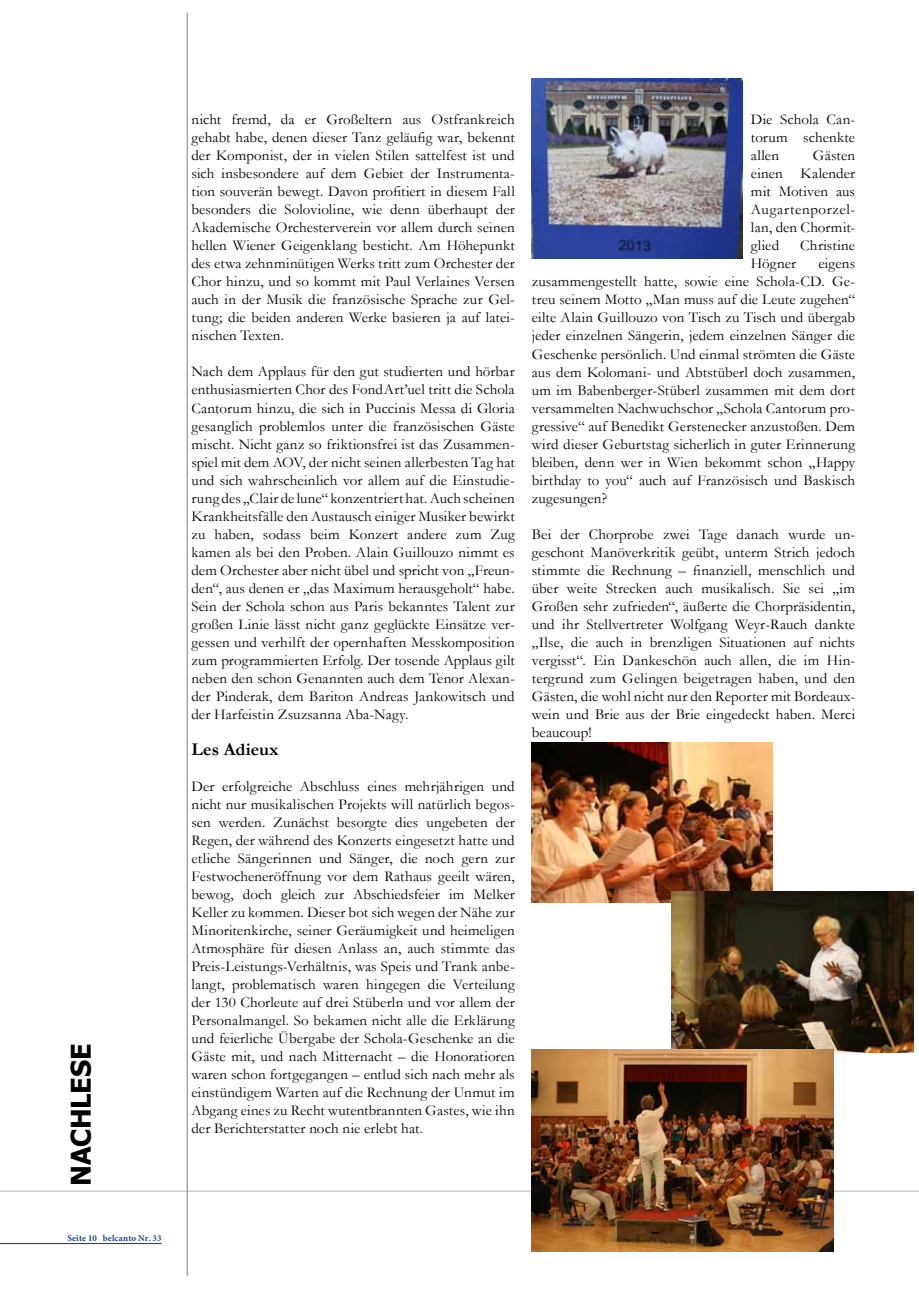
<style>
.page{position:relative;width:919px;height:1289px;background:#fff}
.page>*{position:absolute;margin:0;border:0;box-sizing:border-box;transform-origin:0 0}
.t1{font:700 27px "Tahoma";letter-spacing:-.005em;color:#000}
.t2{font:700 18px "Garamond";letter-spacing:.005em;color:#000}
.t3{font:15px/18px "Garamond";letter-spacing:.01em;color:#000;text-align:justify}
.t4{font:700 9px "Minion Pro";letter-spacing:.01em;color:#1d498c}
</style>
<div class="page">
<hr style="left:0;top:1242px;width:162px;height:1px;background:#1d498c">
<hr style="left:0;top:1190px;width:918px;height:1px;background:#bbbdc0">
<hr style="left:187px;top:13px;width:1px;height:1263px;background:#8a8c8e">
<img style="left:531px;top:742px;width:241px;height:160px">
<img style="left:531px;top:79px;width:211px;height:179px">
<img style="left:671px;top:891px;width:242px;height:161px">
<img style="left:531px;top:1049px;width:302px;height:201px">
<h1 class="t1" style="left:62px;top:1185px;width:144px;rotate:-90deg">NACHLESE</h1>
<p class="t4" style="left:67px;top:1231px;width:96px">Seite 10 belcanto Nr. 33</p>
<p class="t3" style="left:191px;top:110px;width:325px">nicht fremd, da er Großeltern aus Ostfrankreich gehabt habe, denen dieser Tanz geläufig war, bekennt der Komponist, der in vielen Stilen sattelfest ist und sich insbesondere auf dem Gebiet der Instrumenta&shy;tion souverän bewegt. Davon profitiert in diesem Fall besonders die Solovioline, wie denn überhaupt der Akademische Orchesterverein vor allem durch seinen hellen Wiener Geigenklang besticht. Am Höhepunkt des etwa zehnminütigen Werks tritt zum Orchester der Chor hinzu, und so kommt mit Paul Verlaines Versen auch in der Musik die französische Sprache zur Gel&shy;tung; die beiden anderen Werke basieren ja auf latei&shy;nischen Texten.</p>
<p class="t3" style="left:191px;top:362px;width:325px">Nach dem Applaus für den gut studierten und hörbar enthusiasmierten Chor des FondArt’uel tritt die Schola Cantorum hinzu, die sich in Puccinis Messa di Gloria gesanglich problemlos unter die französischen Gäste mischt. Nicht ganz so friktionsfrei ist das Zusammen&shy;spiel mit dem AOV, der nicht seinen allerbesten Tag hat und sich wahrscheinlich vor allem auf die Einstudie&shy;rung des „Clair de lune“ konzentriert hat. Auch scheinen Krankheitsfälle den Austausch einiger Musiker bewirkt zu haben, sodass beim Konzert andere zum Zug kamen als bei den Proben. Alain Guillouzo nimmt es dem Orchester aber nicht übel und spricht von „Freun&shy;den“, aus denen er „das Maximum herausgeholt“ habe.<br>Sein der Schola schon aus Paris bekanntes Talent zur großen Linie lässt nicht ganz geglückte Einsätze ver&shy;gessen und verhilft der opernhaften Messkomposition zum programmierten Erfolg. Der tosende Applaus gilt neben den schon Genannten auch dem Tenor Alexan&shy;der Pinderak, dem Bariton Andreas Jankowitsch und der Harfeistin Zsuzsanna Aba-Nagy.</p>
<p class="t2" style="left:191px;top:736px;width:88px">Les Adieux</p>
<p class="t3" style="left:191px;top:776px;width:325px">Der erfolgreiche Abschluss eines mehrjährigen und nicht nur musikalischen Projekts will natürlich begos&shy;sen werden. Zunächst besorgte dies ungebeten der Regen, der während des Konzerts eingesetzt hatte und etliche Sängerinnen und Sänger, die noch gern zur Festwocheneröffnung vor dem Rathaus geeilt wären, bewog, doch gleich zur Abschiedsfeier im Melker Keller zu kommen. Dieser bot sich wegen der Nähe zur Minoritenkirche, seiner Geräumigkeit und heimeligen Atmosphäre für diesen Anlass an, auch stimmte das Preis-Leistungs-Verhältnis, was Speis und Trank anbe&shy;langt, problematisch waren hingegen die Verteilung der 130 Chorleute auf drei Stüberln und vor allem der Personalmangel. So bekamen nicht alle die Erklärung und feierliche Übergabe der Schola-Geschenke an die Gäste mit, und nach Mitternacht – die Honoratioren waren schon fortgegangen – entlud sich nach mehr als einstündigem Warten auf die Rechnung der Unmut im Abgang eines zu Recht wutentbrannten Gastes, wie ihn der Berichterstatter noch nie erlebt hat.</p>
<p class="t3" style="left:750px;top:110px;width:106px">Die Schola Can&shy;torum schenkte allen</p>
<p class="t3" style="left:750px;top:146px;width:106px;text-indent:62px">Gästen einen Kalender mit Motiven aus Augartenporzel&shy;lan, den Chormit&shy;glied</p>
<p class="t3" style="left:800px;top:236px;width:56px">Christine</p>
<p class="t3" style="left:532px;top:254px;width:325px;text-indent:286px">eigens zusammengestellt hatte, sowie eine Schola-CD. Ge&shy;treu seinem Motto „Man muss auf die Leute zugehen“ eilte Alain Guillouzo von Tisch zu Tisch und übergab jeder einzelnen Sängerin, jedem einzelnen Sänger die Geschenke persönlich. Und einmal strömten die Gäste aus dem Kolomani- und Abtstüberl doch zusammen, um im Babenberger-Stüberl zusammen mit dem dort versammelten Nachwuchschor „Schola Cantorum pro&shy;gressive“ auf Benedikt Gerstenecker anzustoßen. Dem wird dieser Geburtstag sicherlich in guter Erinnerung bleiben, denn wer in Wien bekommt schon „Happy birthday to you“ auch auf Französisch und Baskisch zugesungen?</p>
<p class="t3" style="left:532px;top:524px;width:325px">Bei der Chorprobe zwei Tage danach wurde un&shy;geschont Manöverkritik geübt, unterm Strich jedoch stimmte die Rechnung – finanziell, menschlich und über weite Strecken auch musikalisch. Sie sei „im Großen sehr zufrieden“, äußerte die Chorpräsidentin, und ihr Stellvertreter Wolfgang Weyr-Rauch dankte „Ilse, die auch in brenzligen Situationen auf nichts vergisst“. Ein Dankeschön auch allen, die im Hin&shy;tergrund zum Gelingen beigetragen haben, und den Gästen, die wohl nicht nur den Reporter mit Bordeaux&shy;wein und Brie aus der Brie eingedeckt haben. Merci beaucoup!</p>
<p class="t3" style="left:750px;top:254px;width:47px">Högner</p>
</div>
